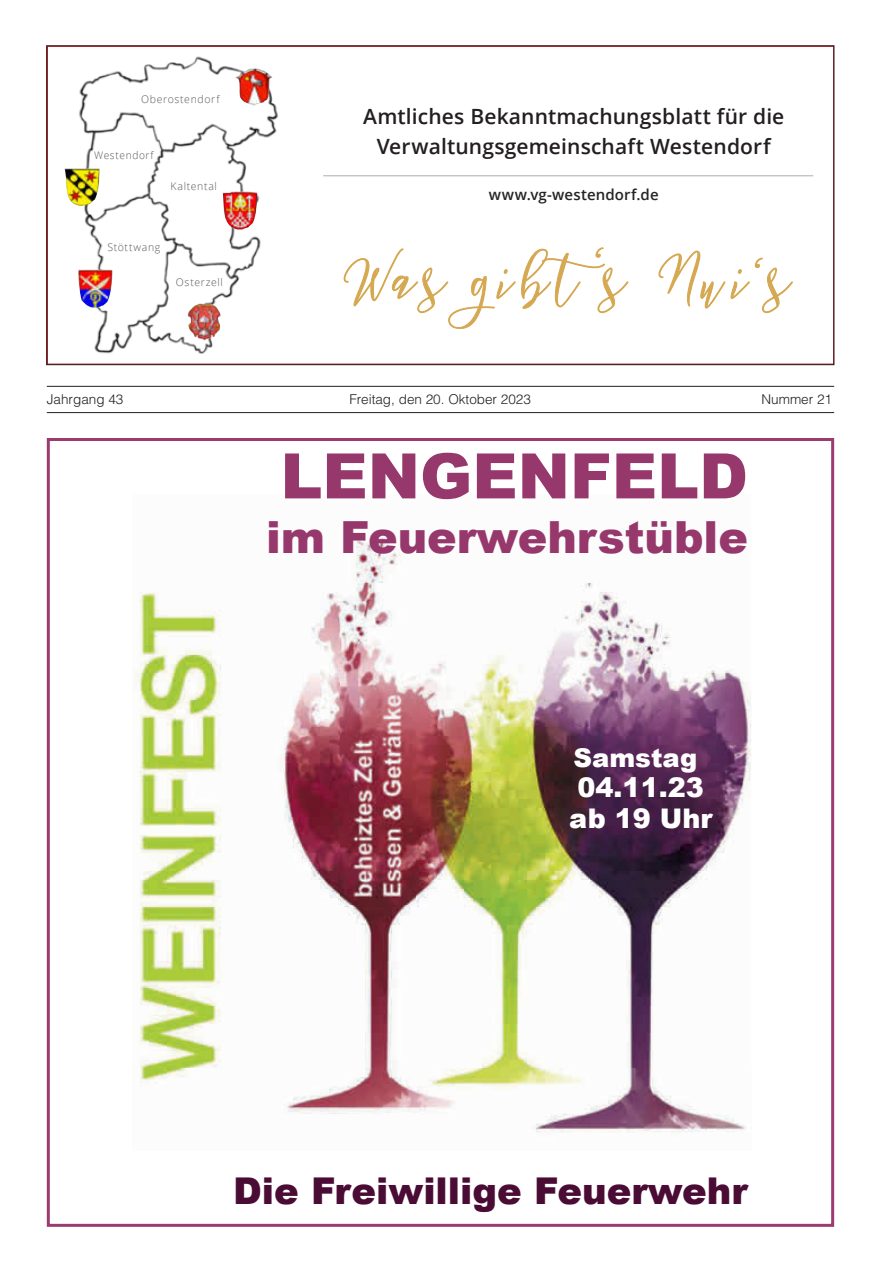
<style>
.page{position:relative;width:881px;height:1263px;background:#fff}
.page>*{position:absolute;margin:0;border:0;box-sizing:border-box;transform-origin:0 0}
.t1{font:900 62.7px "Arial";color:#97386c}
.t2{font:900 44.25px "Arial";color:#97386c}
.t3{font:900 36.9px "Arial";color:#4a0b34}
.t4{font:900 27px/30.6px "Arial";color:#fff;text-align:center}
.t5{font:900 25.8px "Arial";color:#fff}
.t6{font:600 21px/29.2px "Open Sans";letter-spacing:.005em;color:#231f20;text-align:center}
.t7{font:600 15px "Open Sans";letter-spacing:.01em;color:#262326}
.t8{font:300 13.5px "Helvetica LT";color:#231f20}
.t9{font:300 10.5px "Open Sans";letter-spacing:.06em;color:#57585a}
</style>
<div class="page">
<svg style="left:343px;top:247px;width:450px;height:82px"></svg>
<img style="left:78px;top:56px;width:200px;height:298px">
<img style="left:222px;top:192px;width:35px;height:38px">
<img style="left:187px;top:304px;width:34px;height:36px">
<img style="left:78px;top:270px;width:34px;height:38px">
<img style="left:64px;top:169px;width:36px;height:37px">
<img style="left:235px;top:69px;width:37px;height:37px">
<hr style="left:323px;top:175px;width:490px;height:1px;background:#231f20">
<hr style="left:47px;top:386px;width:786px;height:1px;background:#231f20">
<hr style="left:47px;top:412px;width:786px;height:1px;background:#231f20">
<img style="left:136px;top:538px;width:615px;height:530px">
<img style="left:140px;top:1068px;width:606px;height:65px">
<img style="left:340px;top:627px;width:76px;height:278px">
<div style="left:47px;top:438px;width:786px;height:789px;border:3px solid #9c3b70"></div>
<p class="t9" style="left:141px;top:92px;width:80px">Oberostendorf</p>
<p class="t9" style="left:94px;top:148px;width:61px">Westendorf</p>
<p class="t9" style="left:170px;top:179px;width:48px">Kaltental</p>
<p class="t9" style="left:107px;top:240px;width:54px">Stöttwang</p>
<p class="t9" style="left:176px;top:275px;width:48px">Osterzell</p>
<p class="t6" style="left:363px;top:102px;width:422px">Amtliches Bekanntmachungsblatt für die<br>Verwaltungsgemeinschaft Westendorf</p>
<p class="t7" style="left:488px;top:185px;width:171px">www.vg-westendorf.de</p>
<p class="t8" style="left:47px;top:391px;width:78px">Jahrgang 43</p>
<p class="t8" style="left:349px;top:391px;width:183px">Freitag, den 20. Oktober 2023</p>
<p class="t8" style="left:761px;top:391px;width:72px">Nummer 21</p>
<h1 class="t1" style="left:280px;top:441px;width:468px">LENGENFELD</h1>
<h2 class="t2" style="left:266px;top:512px;width:483px">im Feuerwehrstüble</h2>
<p class="t5" style="left:573px;top:744px;width:125px">Samstag</p>
<p class="t4" style="left:569px;top:773px;width:145px">04.11.23 ab 19 Uhr</p>
<h3 class="t3" style="left:233px;top:1170px;width:516px">Die Freiwillige Feuerwehr</h3>
</div>
